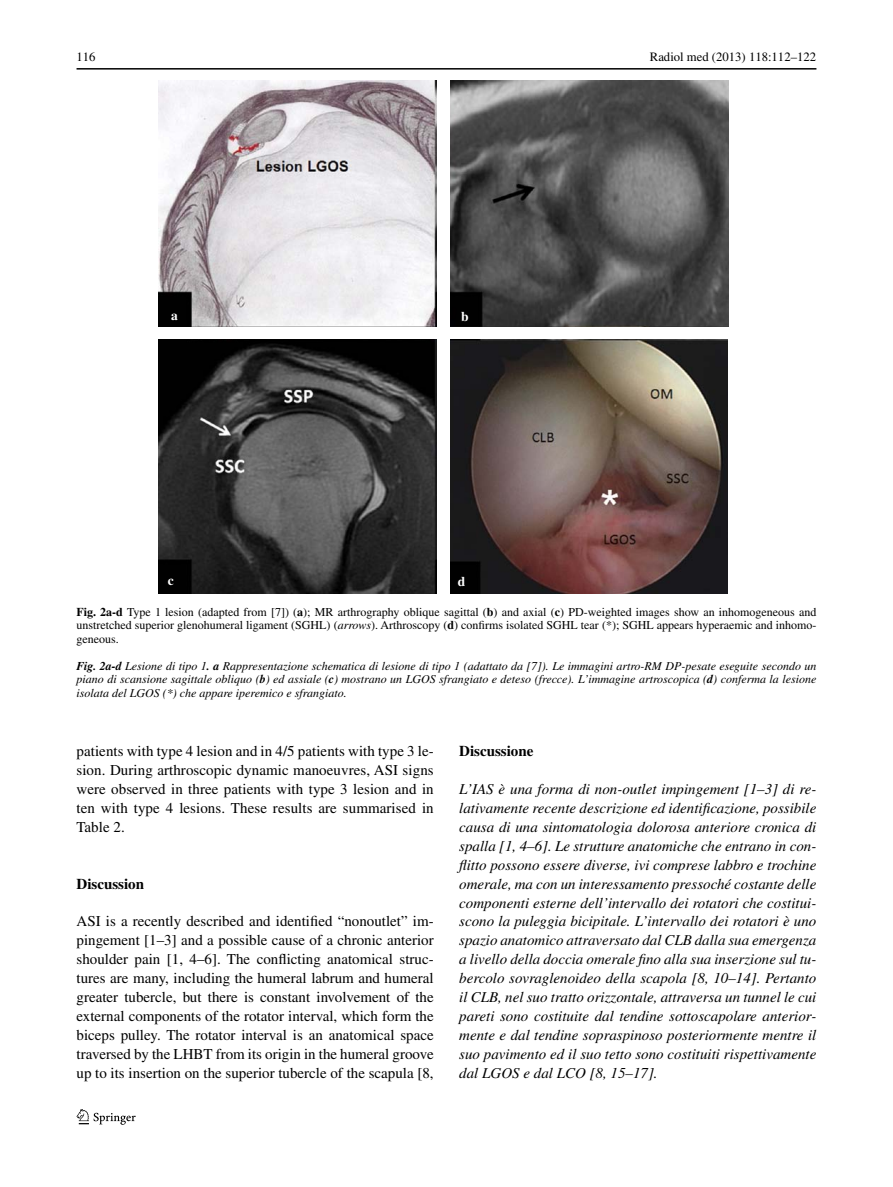
<style>
.page{position:relative;width:893px;height:1187px;background:#fff}
.page>*{position:absolute;margin:0;border:0;box-sizing:border-box;transform-origin:0 0}
.t1{font:italic 15px/18.9px "Times";color:#000;text-align:justify}
.t2{font:15px/18.9px "Times";color:#000;text-align:justify}
.t3{font:700 15px "Times";color:#000}
.t4{font:700 13.5px "Times";color:#fff}
.t5{font:12.75px "Times";color:#000}
.t6{font:italic 12px/13.5px "Times";color:#000;text-align:justify}
.t7{font:12px/13.5px "Times";color:#000;text-align:justify}
.s1{font-weight:700}
.s2{font-style:italic}
</style>
<div class="page">
<svg style="left:77px;top:1109px;width:59px;height:15px"></svg>
<hr style="left:77px;top:68px;width:739px;height:2px;background:#000">
<img style="left:158px;top:81px;width:278px;height:246px">
<img style="left:450px;top:81px;width:278px;height:246px">
<img style="left:158px;top:339px;width:278px;height:254px">
<img style="left:450px;top:339px;width:278px;height:254px">
<p class="t5" style="left:77px;top:50px;width:21px">116</p>
<p class="t5" style="left:650px;top:50px;width:168px">Radiol med (2013) 118:112–122</p>
<p class="t4" style="left:171px;top:307px;width:8px">a</p>
<p class="t4" style="left:461px;top:308px;width:9px">b</p>
<p class="t4" style="left:168px;top:572px;width:7px">c</p>
<p class="t4" style="left:458px;top:573px;width:9px">d</p>
<p class="t7" style="left:77px;top:604px;width:741px"><span class="s1">Fig. 2a-d</span> Type 1 lesion (adapted from [7]) (<span class="s1">a</span>); MR arthrography oblique sagittal (<span class="s1">b</span>) and axial (<span class="s1">c</span>) PD-weighted images show an inhomogeneous and unstretched superior glenohumeral ligament (SGHL) (<span class="s2">arrows</span>). Arthroscopy (<span class="s1">d</span>) confirms isolated SGHL tear (*); SGHL appears hyperaemic and inhomo&shy;geneous.</p>
<p class="t6" style="left:77px;top:659px;width:741px"><span class="s1">Fig. 2a-d</span> Lesione di tipo 1<span class="s1">. a</span> Rappresentazione schematica di lesione di tipo 1 (adattato da [7]). Le immagini artro-RM DP-pesate eseguite secondo un piano di scansione sagittale obliquo (<span class="s1">b</span>) ed assiale (<span class="s1">c</span>) mostrano un LGOS sfrangiato e deteso (frecce). L’immagine artroscopica (<span class="s1">d</span>) conferma la lesione isolata del LGOS (*) che appare iperemico e sfrangiato.</p>
<p class="t2" style="left:77px;top:741px;width:359px">patients with type 4 lesion and in 4/5 patients with type 3 le&shy;sion. During arthroscopic dynamic manoeuvres, ASI signs were observed in three patients with type 3 lesion and in ten with type 4 lesions. These results are summarised in Table 2.</p>
<p class="t3" style="left:77px;top:874px;width:69px">Discussion</p>
<p class="t2" style="left:77px;top:911px;width:359px">ASI is a recently described and identified “nonoutlet” im&shy;pingement [1–3] and a possible cause of a chronic anterior shoulder pain [1, 4–6]. The conflicting anatomical struc&shy;tures are many, including the humeral labrum and humeral greater tubercle, but there is constant involvement of the external components of the rotator interval, which form the biceps pulley. The rotator interval is an anatomical space traversed by the LHBT from its origin in the humeral groove up to its insertion on the superior tubercle of the scapula [8,</p>
<p class="t3" style="left:459px;top:742px;width:76px">Discussione</p>
<p class="t1" style="left:459px;top:779px;width:359px">L’IAS è una forma di non-outlet impingement [1–3] di re&shy;lativamente recente descrizione ed identificazione, possibile causa di una sintomatologia dolorosa anteriore cronica di spalla [1, 4–6]. Le strutture anatomiche che entrano in con&shy;flitto possono essere diverse, ivi comprese labbro e trochine omerale, ma con un interessamento pressoché costante delle componenti esterne dell’intervallo dei rotatori che costitui&shy;scono la puleggia bicipitale. L’intervallo dei rotatori è uno spazio anatomico attraversato dal CLB dalla sua emergenza a livello della doccia omerale fino alla sua inserzione sul tu&shy;bercolo sovraglenoideo della scapola [8, 10–14]. Pertanto il CLB, nel suo tratto orizzontale, attraversa un tunnel le cui pareti sono costituite dal tendine sottoscapolare anterior&shy;mente e dal tendine sopraspinoso posteriormente mentre il suo pavimento ed il suo tetto sono costituiti rispettivamente dal LGOS e dal LCO [8, 15–17].</p>
</div>
